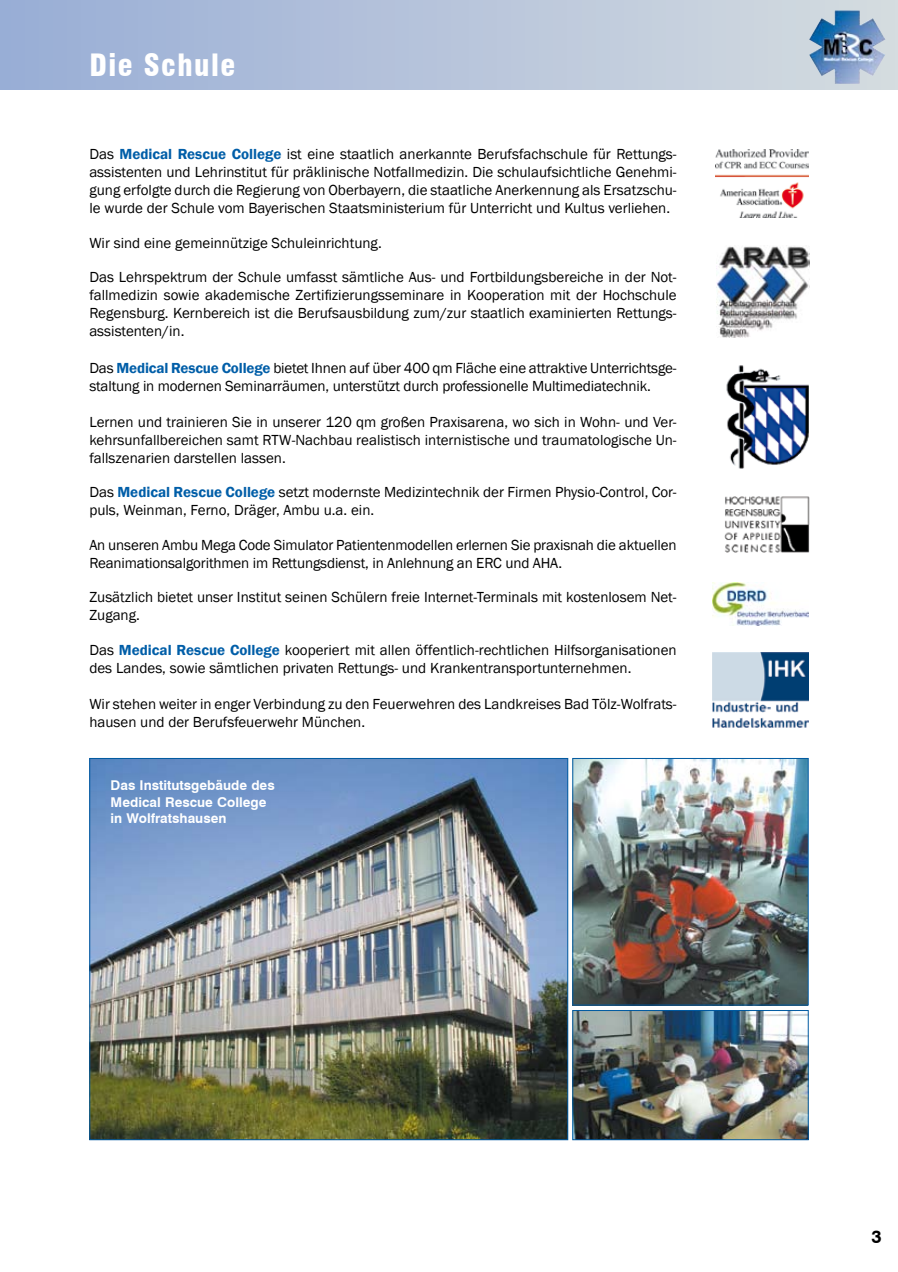
<style>
.page{position:relative;width:898px;height:1272px;background:#fff}
.page>*{position:absolute;margin:0;border:0;box-sizing:border-box;transform-origin:0 0}
.t1{font:900 condensed 30px "Swiss 721 BT";letter-spacing:.05em;color:#fff}
.t2{font:700 18px "Swiss 721 BT";color:#000}
.t3{font:15px/18px "Franklin Gothic";color:#000}
.t4{font:700 13.5px/16.2px "Swiss 721 BT";color:#fff}
.s1{font-weight:600;color:#005ea8}
</style>
<div class="page">
<div style="left:0;top:0;width:897px;height:89px;background:linear-gradient(to right,#99add6,#d5dce0)"></div>
<img style="left:808px;top:10px;width:77px;height:74px">
<img style="left:91px;top:760px;width:475px;height:378px">
<img style="left:574px;top:760px;width:232px;height:243px">
<div style="left:572px;top:758px;width:236px;height:247px;border:1px solid #005aa1"></div>
<img style="left:574px;top:1012px;width:232px;height:126px">
<div style="left:572px;top:1010px;width:236px;height:130px;border:1px solid #005aa1"></div>
<img style="left:715px;top:149px;width:93px;height:69px">
<img style="left:726px;top:365px;width:82px;height:103px">
<img style="left:716px;top:246px;width:93px;height:91px">
<img style="left:712px;top:583px;width:96px;height:42px">
<img style="left:712px;top:652px;width:96px;height:76px">
<img style="left:724px;top:496px;width:85px;height:57px">
<h1 class="t1" style="left:89px;top:47px;width:147px">Die Schule</h1>
<p class="t3" style="left:89px;top:146px;width:588px;text-align:justify">Das <span class="s1">Medical Rescue College</span> ist eine staatlich anerkannte Berufsfachschule für Rettungs&shy;assistenten und Lehrinstitut für präklinische Notfallmedizin. Die schulaufsichtliche Genehmi&shy;gung erfolgte durch die Regierung von Oberbayern, die staatliche Anerkennung als Ersatzschu&shy;le wurde der Schule vom Bayerischen Staatsministerium für Unterricht und Kultus verliehen.</p>
<p class="t3" style="left:89px;top:234px;width:294px">Wir sind eine gemeinnützige Schuleinrichtung.</p>
<p class="t3" style="left:89px;top:269px;width:588px;text-align:justify">Das Lehrspektrum der Schule umfasst sämtliche Aus- und Fortbildungsbereiche in der Not&shy;fallmedizin sowie akademische Zertifizierungsseminare in Kooperation mit der Hochschule Regensburg. Kernbereich ist die Berufsausbildung zum/zur staatlich examinierten Rettungs&shy;assistenten/in.</p>
<p class="t3" style="left:89px;top:359px;width:588px">Das <span class="s1">Medical Rescue College</span> bietet Ihnen auf über 400 qm Fläche eine attraktive Unterrichtsge&shy;staltung in modernen Seminarräumen, unterstützt durch professionelle Multimediatechnik.</p>
<p class="t3" style="left:89px;top:413px;width:588px;text-align:justify">Lernen und trainieren Sie in unserer 120 qm großen Praxisarena, wo sich in Wohn- und Ver&shy;kehrsunfallbereichen samt RTW-Nachbau realistisch internistische und traumatologische Un&shy;fallszenarien darstellen lassen.</p>
<p class="t3" style="left:89px;top:483px;width:588px">Das <span class="s1">Medical Rescue College</span> setzt modernste Medizintechnik der Firmen Physio-Control, Cor&shy;puls, Weinman, Ferno, Dräger, Ambu u.a. ein.</p>
<p class="t3" style="left:89px;top:536px;width:588px">An unseren Ambu Mega Code Simulator Patientenmodellen erlernen Sie praxisnah die aktuellen<br>Reanimationsalgorithmen im Rettungsdienst, in Anlehnung an ERC und AHA.</p>
<p class="t3" style="left:89px;top:588px;width:588px">Zusätzlich bietet unser Institut seinen Schülern freie Internet-Terminals mit kostenlosem Net-<br>Zugang.</p>
<p class="t3" style="left:89px;top:641px;width:588px">Das <span class="s1">Medical Rescue College</span> kooperiert mit allen öffentlich-rechtlichen Hilfsorganisationen des Landes, sowie sämtlichen privaten Rettungs- und Krankentransportunternehmen.</p>
<p class="t3" style="left:89px;top:695px;width:588px">Wir stehen weiter in enger Verbindung zu den Feuerwehren des Landkreises Bad Tölz-Wolfrats&shy;hausen und der Berufsfeuerwehr München.</p>
<p class="t4" style="left:110px;top:777px;width:165px">Das Institutsgebäude des<br>Medical Rescue College in Wolfratshausen</p>
<p class="t2" style="left:871px;top:1224px;width:12px">3</p>
</div>
